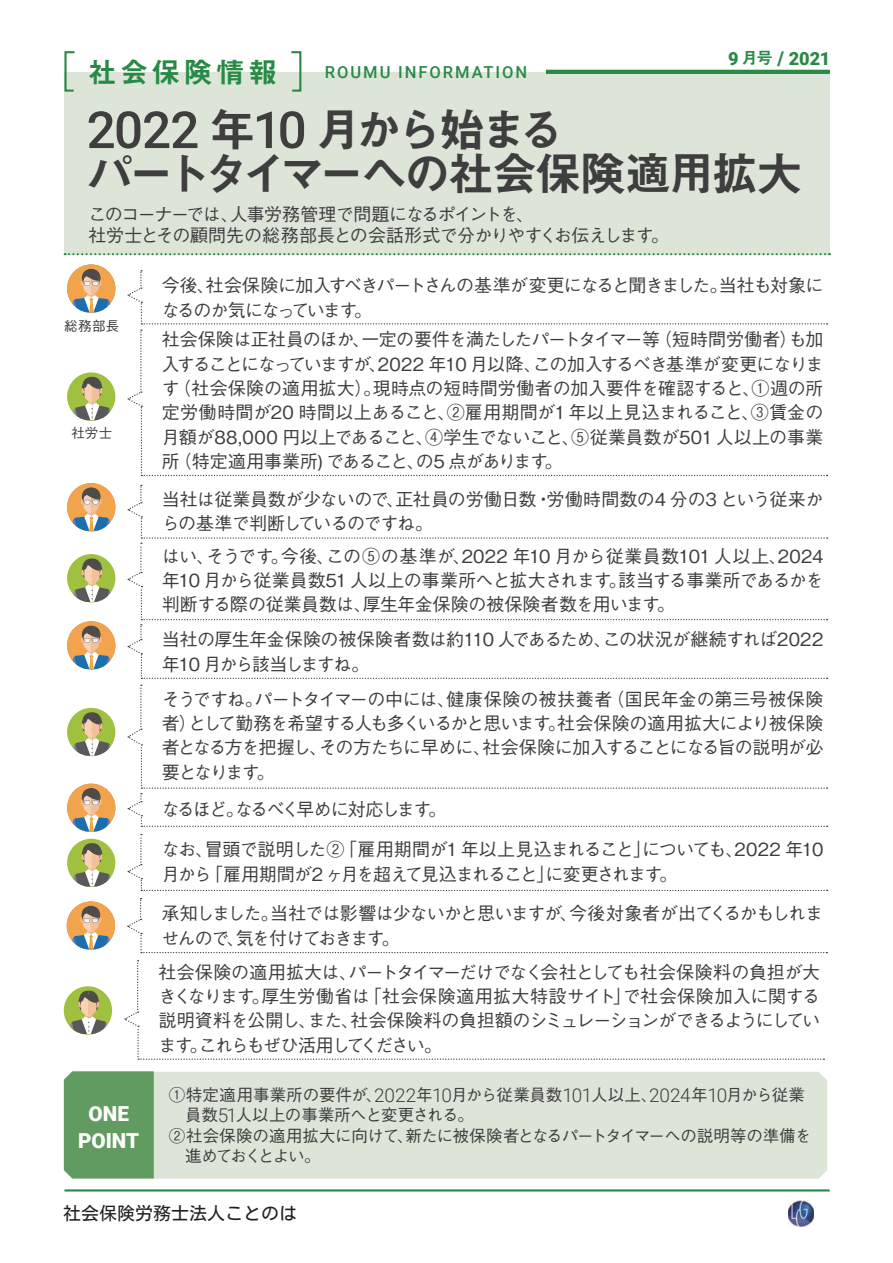
<style>
.page{position:relative;width:893px;height:1263px;background:#fff}
.page>*{position:absolute;margin:0;border:0;box-sizing:border-box;transform-origin:0 0}
.t1{font:46.5px/44.5px "Midashi Go Pr 6 N MB31 90 msp RKSJ H";letter-spacing:-.095em;color:#3e3e3f}
.t2{font:28.8px "Midashi Go Pr 6 N MB31 90 msp RKSJ H";letter-spacing:.115em;color:#298a46}
.t3{font:900 20.7px/27px "Roboto";letter-spacing:-.005em;color:#fff;text-align:center}
.t4{font:900 18.15px "Roboto";color:#298a46}
.t5{font:18px/24.3px "Gothic BBB Pr 6 N Medium 90 msp RKSJ H";letter-spacing:-.055em;color:#3e3e3f}
.t6{font:18px/24.3px "Gothic BBB Pr 6 N Medium 90 msp RKSJ H";letter-spacing:-.035em;color:#3e3e3f}
.t7{font:18px "Gothic BBB Pr 6 N Medium 90 msp RKSJ H";letter-spacing:-.1em;color:#3e3e3f}
.t8{font:18px "Motoya L Cedar W3 90 ms RKSJ H";color:#231f20}
.t9{font:16.5px/20.2px "Gothic BBB Pr 6 N Medium 90 msp RKSJ H";letter-spacing:-.02em;color:#3e3e3f}
.t10{font:500 16.5px "Roboto";letter-spacing:.12em;color:#298a46}
.t11{font:13.5px "Gothic BBB Pr 6 N Medium 90 msp RKSJ H";letter-spacing:.025em;color:#3e3e3f}
.s1{font-family:"Midashi Go Pr 6 N MB31 90 msp RKSJ H";font-weight:400;font-size:16.5px}
.s2{font-size:18.9px}
.s3{font-family:"Roboto";font-weight:500;font-size:51.15px}
.s4{font-family:"Roboto";font-weight:300;font-size:18.9px}
</style>
<div class="page">
<img style="left:788px;top:1201px;width:25px;height:25px">
<svg style="left:127px;top:834px;width:701px;height:57px"></svg>
<svg style="left:127px;top:685px;width:701px;height:142px"></svg>
<div style="left:64px;top:72px;width:766px;height:182px;background:#dce5d8"></div>
<svg style="left:65px;top:253px;width:765px;height:2px"></svg>
<hr style="left:546px;top:70px;width:284px;height:4px;background:#298a46">
<svg style="left:64px;top:51px;width:11px;height:41px"></svg>
<svg style="left:291px;top:51px;width:11px;height:41px"></svg>
<hr style="left:65px;top:1189px;width:765px;height:3px;background:#298a46">
<svg style="left:127px;top:270px;width:701px;height:206px"></svg>
<svg style="left:127px;top:485px;width:701px;height:194px"></svg>
<div style="left:67px;top:264px;width:48px;height:49px;background:#f1a44b;border-radius:50%"></div>
<svg style="left:73px;top:269px;width:37px;height:43px"></svg>
<div style="left:67px;top:483px;width:48px;height:48px;background:#f1a44b;border-radius:50%"></div>
<svg style="left:73px;top:488px;width:37px;height:43px"></svg>
<div style="left:67px;top:621px;width:48px;height:49px;background:#f1a44b;border-radius:50%"></div>
<svg style="left:73px;top:626px;width:37px;height:43px"></svg>
<div style="left:67px;top:784px;width:48px;height:48px;background:#f1a44b;border-radius:50%"></div>
<svg style="left:73px;top:789px;width:37px;height:42px"></svg>
<svg style="left:67px;top:372px;width:48px;height:49px"></svg>
<svg style="left:69px;top:375px;width:45px;height:45px"></svg>
<svg style="left:67px;top:554px;width:48px;height:48px"></svg>
<svg style="left:69px;top:557px;width:45px;height:45px"></svg>
<div style="left:67px;top:708px;width:48px;height:48px;background:#9fc13f;border-radius:50%"></div>
<svg style="left:69px;top:711px;width:45px;height:45px"></svg>
<div style="left:67px;top:839px;width:48px;height:48px;background:#9fc13f;border-radius:50%"></div>
<svg style="left:69px;top:841px;width:45px;height:46px"></svg>
<svg style="left:124px;top:960px;width:700px;height:100px"></svg>
<svg style="left:127px;top:898px;width:700px;height:55px"></svg>
<div style="left:67px;top:901px;width:48px;height:49px;background:#f1a44b;border-radius:50%"></div>
<svg style="left:72px;top:906px;width:38px;height:43px"></svg>
<svg style="left:64px;top:986px;width:48px;height:49px"></svg>
<svg style="left:66px;top:989px;width:45px;height:45px"></svg>
<div style="left:154px;top:1072px;width:673px;height:107px;background:#dce5d8"></div>
<div style="left:64px;top:1071px;width:90px;height:108px;background:#619b60"></div>
<p class="t4" style="left:728px;top:48px;width:104px">9 <span class="s1">月号</span> <span class="s2">/</span> 2021</p>
<h2 class="t2" style="left:88px;top:61px;width:190px">社会保険情報</h2>
<p class="t10" style="left:325px;top:63px;width:204px">ROUMU INFORMATION</p>
<h1 class="t1" style="left:87px;top:113px;width:718px"><span class="s3">2022</span> 年<span class="s3">10</span> 月から始まる<br>パートタイマーへの社会保険適用拡大</h1>
<p class="t5" style="left:88px;top:207px;width:582px;line-height:20.2px">このコーナーでは、人事労務管理で問題になるポイントを、<br>社労士とその顧問先の総務部長との会話形式で分かりやすくお伝えします。</p>
<p class="t11" style="left:64px;top:321px;width:57px">総務部長</p>
<p class="t11" style="left:71px;top:428px;width:42px">社労士</p>
<p class="t3" style="left:78px;top:1101px;width:63px">ONE<br>POINT</p>
<p class="t5" style="left:162px;top:276px;width:663px">今後、社会保険に加入すべきパートさんの基準が変更になると聞きました。当社も対象になるのか気になっています。</p>
<p class="t5" style="left:162px;top:330px;width:663px;text-align:justify">社会保険は正社員のほか、一定の要件を満たしたパートタイマー等（短時間労働者）も加入することになっていますが、2022 年10 月以降、この加入するべき基準が変更になります（社会保険の適用拡大）。現時点の短時間労働者の加入要件を確認すると、①週の所定労働時間が20 時間以上あること、②雇用期間が1 年以上見込まれること、③賃金の月額が88,000 円以上であること、④学生でないこと、⑤従業員数が501人以上の事業所（特定適用事業所) であること、の5 点があります。</p>
<p class="t6" style="left:162px;top:489px;width:663px">当社は従業員数が少ないので、正社員の労働日数・労働時間数の4 分の3 という従来からの基準で判断しているのですね。</p>
<p class="t5" style="left:162px;top:546px;width:663px;text-align:justify">はい、そうです。今後、この⑤の基準が、2022 年10 月から従業員数101 人以上、2024年10 月から従業員数51 人以上の事業所へと拡大されます。該当する事業所であるかを判断する際の従業員数は、厚生年金保険の被保険者数を用います。</p>
<p class="t5" style="left:162px;top:630px;width:663px">当社の厚生年金保険の被保険者数は約110 人であるため、この状況が継続すれば2022年10 月から該当しますね。</p>
<p class="t5" style="left:162px;top:689px;width:663px;text-align:justify">そうですね。パートタイマーの中には、健康保険の被扶養者（国民年金の第三号被保険者）として勤務を希望する人も多くいるかと思います。社会保険の適用拡大により被保険者となる方を把握し、その方たちに早めに、社会保険に加入することになる旨の説明が必要となります。</p>
<p class="t7" style="left:162px;top:802px;width:286px">なるほど。なるべく早めに対応します。</p>
<p class="t5" style="left:162px;top:840px;width:663px">なお、冒頭で説明した②「雇用期間が1 年以上見込まれること」についても、2022 年10月から「雇用期間が2 ヶ月を超えて見込まれること」に変更されます。</p>
<p class="t5" style="left:161px;top:904px;width:663px">承知しました。当社では影響は少ないかと思いますが、今後対象者が出てくるかもしれませんので、気を付けておきます。</p>
<p class="t5" style="left:158px;top:962px;width:663px;text-align:justify">社会保険の適用拡大は、パートタイマーだけでなく会社としても社会保険料の負担が大きくなります。厚生労働省は「社会保険適用拡大特設サイト」で社会保険加入に関する説明資料を公開し、また、社会保険料の負担額のシミュレーションができるようにしています。これらもぜひ活用してください。</p>
<p class="t9" style="left:169px;top:1087px;width:644px">①特定適用事業所の要件が、<span class="s4">2022</span>年<span class="s4">10</span>月から従業員数<span class="s4">101</span>人以上、<span class="s4">2024</span>年<span class="s4">10</span>月から従業　員数<span class="s4">51</span>人以上の事業所へと変更される。<br>②社会保険の適用拡大に向けて、新たに被保険者となるパートタイマーへの説明等の準備を　進めておくとよい。</p>
<p class="t8" style="left:63px;top:1204px;width:235px">社会保険労務士法人ことのは</p>
</div>
